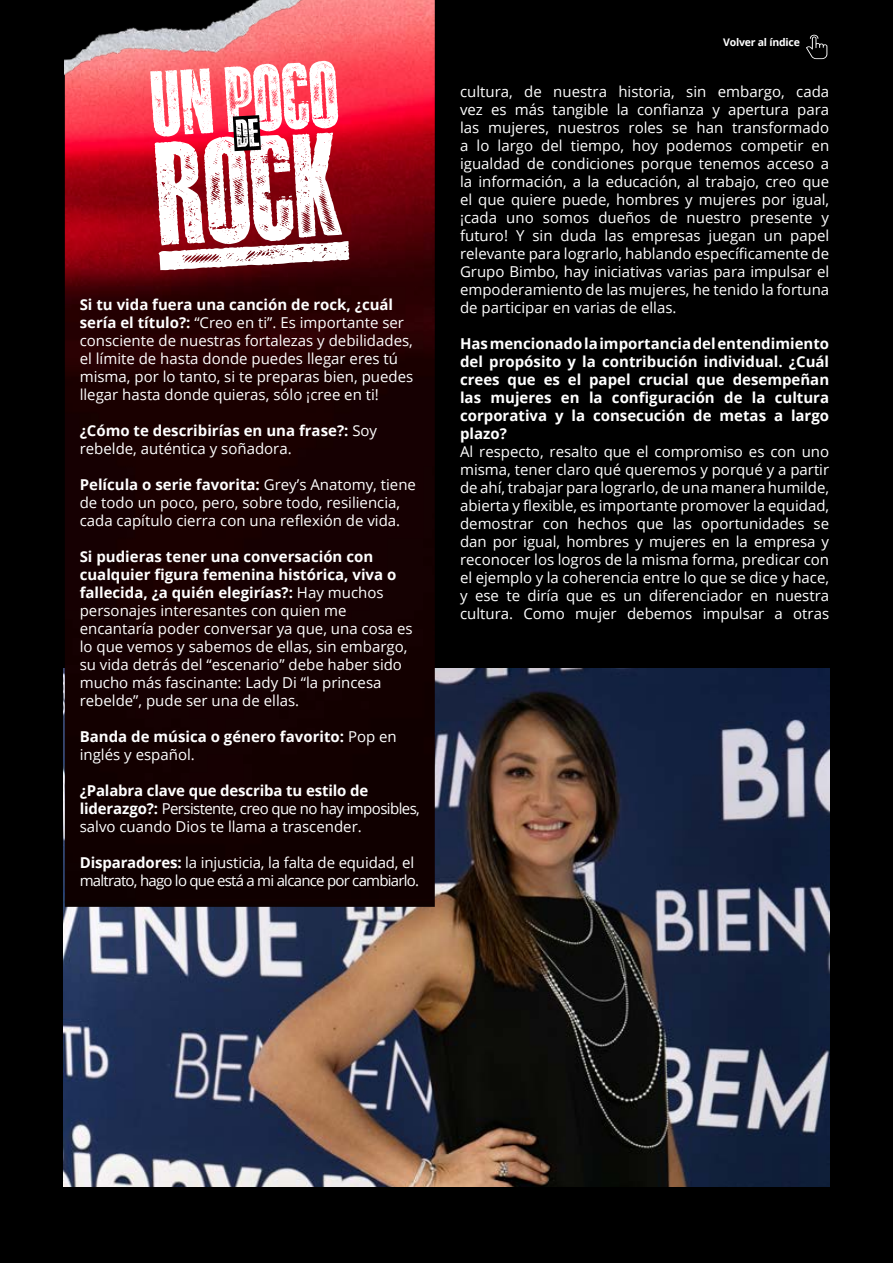
<style>
.page{position:relative;width:893px;height:1263px;background:#000}
.page>*{position:absolute;margin:0;border:0;box-sizing:border-box;transform-origin:0 0}
.t1{font:15px/18px "Open Sans";color:#fff}
.t2{font:700 15px/18px "Open Sans";color:#fff}
.t3{font:15px/18px "Open Sans";letter-spacing:-.04em;color:#fff}
.t4{font:15px/18px "Open Sans";letter-spacing:-.05em;color:#fff}
.t5{font:700 10.5px "Open Sans";letter-spacing:-.02em;color:#fff}
.s1{font-weight:700}
.s2{font-weight:400}
</style>
<div class="page">
<img style="left:64px;top:669px;width:765px;height:517px">
<img style="left:65px;top:0;width:370px;height:907px">
<img style="left:65px;top:0;width:293px;height:82px">
<svg style="left:150px;top:61px;width:199px;height:209px;background:#dd99a0"></svg>
<svg style="left:806px;top:35px;width:21px;height:24px"></svg>
<p class="t1" style="left:80px;top:295px;width:335px"><span class="s1">Si tu vida fuera una canción de rock, ¿cuál sería el título?:</span> “Creo en ti”. Es importante ser consciente de nuestras fortalezas y debilidades, el límite de hasta donde puedes llegar eres tú misma, por lo tanto, si te preparas bien, puedes llegar hasta donde quieras, sólo ¡cree en ti!</p>
<p class="t2" style="left:80px;top:421px;width:299px">¿Cómo te describirías en una frase?: <span class="s2">Soy rebelde, auténtica y soñadora.</span></p>
<p class="t1" style="left:80px;top:475px;width:338px"><span class="s1">Película o serie favorita:</span> Grey’s Anatomy, tiene de todo un poco, pero, sobre todo, resiliencia, cada capítulo cierra con una reflexión de vida.</p>
<p class="t1" style="left:80px;top:547px;width:334px"><span class="s1">Si pudieras tener una conversación con cualquier figura femenina histórica, viva o fallecida, ¿a quién elegirías?:</span> Hay muchos personajes interesantes con quien me encantaría poder conversar ya que, una cosa es lo que vemos y sabemos de ellas, sin embargo, su vida detrás del “escenario” debe haber sido mucho más fascinante: Lady Di “la princesa rebelde”, pude ser una de ellas.</p>
<p class="t2" style="left:80px;top:727px;width:319px">Banda de música o género favorito: <span class="s2">Pop en inglés y español.</span></p>
<p class="t3" style="left:80px;top:781px;width:342px"><span class="s1">¿Palabra clave que describa tu estilo de liderazgo?:</span> Persistente, creo que no hay imposibles, salvo cuando Dios te llama a trascender.</p>
<p class="t4" style="left:80px;top:853px;width:341px"><span class="s1">Disparadores:</span> la injusticia, la falta de equidad, el maltrato, hago lo que está a mi alcance por cambiarlo.</p>
<p class="t5" style="left:723px;top:35px;width:78px">Volver al índice</p>
<p class="t1" style="left:460px;top:82px;width:371px;text-align:justify">cultura, de nuestra historia, sin embargo, cada vez es más tangible la confianza y apertura para las mujeres, nuestros roles se han transformado a lo largo del tiempo, hoy podemos competir en igualdad de condiciones porque tenemos acceso a la información, a la educación, al trabajo, creo que el que quiere puede, hombres y mujeres por igual, ¡cada uno somos dueños de nuestro presente y futuro! Y sin duda las empresas juegan un papel relevante para lograrlo, hablando específicamente de Grupo Bimbo, hay iniciativas varias para impulsar el empoderamiento de las mujeres, he tenido la fortuna de participar en varias de ellas.</p>
<p class="t2" style="left:460px;top:334px;width:371px;text-align:justify">Has mencionado la importancia del entendimiento del propósito y la contribución individual. ¿Cuál crees que es el papel crucial que desempeñan las mujeres en la configuración de la cultura corporativa y la consecución de metas a largo plazo?</p>
<p class="t1" style="left:460px;top:442px;width:371px;text-align:justify">Al respecto, resalto que el compromiso es con uno misma, tener claro qué queremos y porqué y a partir de ahí, trabajar para lograrlo, de una manera humilde, abierta y flexible, es importante promover la equidad, demostrar con hechos que las oportunidades se dan por igual, hombres y mujeres en la empresa y reconocer los logros de la misma forma, predicar con el ejemplo y la coherencia entre lo que se dice y hace, y ese te diría que es un diferenciador en nuestra cultura. Como mujer debemos impulsar a otras</p>
</div>
